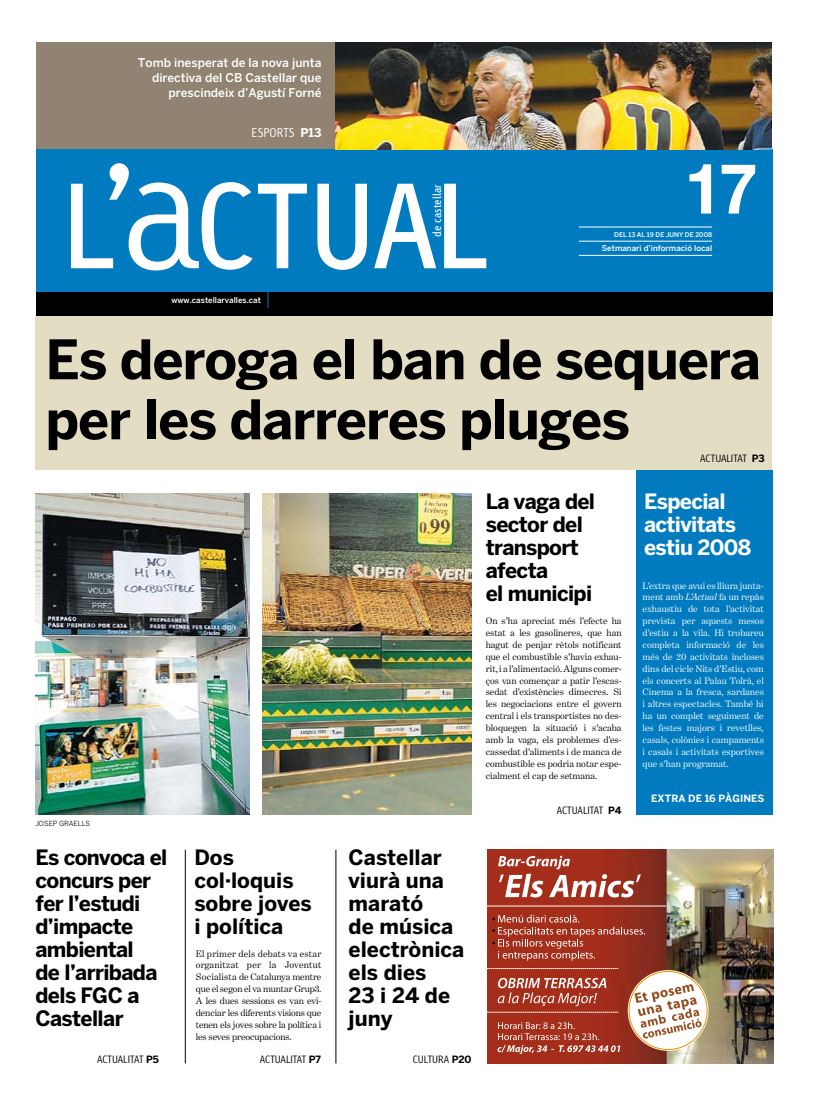
<style>
.page{position:relative;width:820px;height:1106px;background:#fff}
.page>*{position:absolute;margin:0;border:0;box-sizing:border-box;transform-origin:0 0}
.t1{font:75px "NH75";color:#fff}
.t2{font:700 54px/60px "Benton Sans";letter-spacing:-.02em;color:#000}
.t3{font:700 21px/23px "Benton Sans";letter-spacing:-.03em;color:#000}
.t4{font:700 21px/23px "Benton Sans";color:#000}
.t5{font:700 21px/23px "Benton Sans";letter-spacing:-.03em;color:#fff}
.t6{font:500 12px/15px "Benton Sans";color:#fff;text-align:right}
.t7{font:300 12px "Linotype Tetria";color:#fff}
.t8{font:11px "Linotype Tetria";color:#fff}
.t9{font:300 10px "Linotype Tetria";color:#000}
.t10{font:700 10px "Benton Sans";color:#fbfbfc}
.t11{font:9.6px/11.9px "Benton Modern One";letter-spacing:-.01em;color:#000;text-align:justify}
.t12{font:9.6px/11.9px "Benton Modern One";color:#fff;text-align:justify}
.t13{font:500 8px "Benton Sans";color:#fff}
.t14{font:7px "Benton Sans";color:#000}
.t15{font:500 6.5px "Benton Sans";color:#fff}
.s1{font-family:"Benton Sans";font-weight:700}
.s2{font-style:italic}
</style>
<div class="page">
<div style="left:635px;top:470px;width:137px;height:344px;background:#007bc0"></div>
<div style="left:35px;top:315px;width:736px;height:155px;background:#e3dec3"></div>
<div style="left:36px;top:43px;width:300px;height:106px;background:#908371"></div>
<div style="left:36px;top:292px;width:736px;height:23px;background:#000"></div>
<svg style="left:267px;top:292px;width:1px;height:16px"></svg>
<div style="left:36px;top:149px;width:736px;height:143px;background:#007bc0"></div>
<hr style="left:578px;top:227px;width:134px;height:1px;background:#fff">
<hr style="left:578px;top:241px;width:134px;height:1px;background:#fff">
<hr style="left:578px;top:255px;width:134px;height:1px;background:#fff">
<svg style="left:71px;top:163px;width:181px;height:107px"></svg>
<svg style="left:258px;top:184px;width:49px;height:84px"></svg>
<svg style="left:317px;top:184px;width:50px;height:86px"></svg>
<svg style="left:374px;top:184px;width:62px;height:84px"></svg>
<svg style="left:444px;top:184px;width:42px;height:84px"></svg>
<img style="left:335px;top:43px;width:436px;height:106px">
<img style="left:487px;top:849px;width:286px;height:214px">
<svg style="left:498px;top:855px;width:142px;height:42px"></svg>
<hr style="left:486px;top:905px;width:180px;height:1px;background:#fff">
<svg style="left:487px;top:968px;width:131px;height:1px"></svg>
<svg style="left:487px;top:977px;width:131px;height:35px;background:#b35242"></svg>
<svg style="left:497px;top:1021px;width:123px;height:33px;background:#b14d3d"></svg>
<svg style="left:492px;top:914px;width:152px;height:46px;background:#ac4737"></svg>
<svg style="left:627px;top:970px;width:81px;height:80px"></svg>
<div style="left:628px;top:971px;width:78px;height:78px;background:#fff;border-radius:50%"></div>
<div style="left:628px;top:971px;width:79px;height:79px;border:1px solid #f19000;border-radius:50%"></div>
<svg style="left:634px;top:984px;width:67px;height:54px"></svg>
<hr style="left:185px;top:849px;width:1px;height:214px;background:#000">
<img style="left:262px;top:493px;width:209px;height:321px">
<img style="left:35px;top:493px;width:214px;height:321px">
<hr style="left:335px;top:849px;width:1px;height:214px;background:#000">
<p class="t6" style="left:138px;top:55px;width:185px">Tomb inesperat de la nova junta directiva del CB Castellar que prescindeix d’Agustí Forné</p>
<p class="t7" style="left:251px;top:125px;width:71px">ESPORTS <span class="s1">P13</span></p>
<p class="t13" style="left:171px;top:296px;width:91px">www.castellarvalles.cat</p>
<p class="t8" style="left:430px;top:236px;width:54px;rotate:-90deg">de castellar</p>
<h1 class="t1" style="left:683px;top:138px;width:76px">17</h1>
<p class="t15" style="left:614px;top:230px;width:99px">DEL 13 AL 19 DE JUNY DE 2008</p>
<p class="t13" style="left:601px;top:243px;width:112px">Setmanari d’informació local</p>
<h2 class="t2" style="left:45px;top:329px;width:716px">Es deroga el ban de sequera per les darreres pluges</h2>
<p class="t9" style="left:700px;top:452px;width:66px">ACTUALITAT <span class="s1">P3</span></p>
<h3 class="t3" style="left:485px;top:490px;width:111px">La vaga del sector del transport afecta<br>el municipi</h3>
<h3 class="t5" style="left:643px;top:490px;width:108px">Especial activitats estiu 2008</h3>
<p class="t11" style="left:485px;top:615px;width:137px">On s’ha apreciat més l’efecte ha estat a les gasolineres, que han hagut de penjar rètols notificant que el combustible s’havia exhau&shy;rit, i a l’alimentació. Alguns comer&shy;ços van començar a patir l’escas&shy;sedat d’existències dimecres. Si les negociacions entre el govern central i els transportistes no des&shy;bloquegen la situació i s’acaba amb la vaga, els problemes d’es&shy;cassedat d’aliments i de manca de combustible es podria notar espe&shy;cialment el cap de setmana.</p>
<p class="t12" style="left:642px;top:579px;width:123px">L’extra que avui es lliura junta&shy;ment amb <span class="s2">L’Actual</span> fa un repàs exhaustiu de tota l’activitat prevista per aquests mesos d’estiu a la vila. Hi trobareu completa informació de les més de 20 activitats incloses dins del cicle Nits d’Estiu, com els concerts al Palau Tolrà, el Cinema a la fresca, sardanes i altres espectacles. També hi ha un complet seguiment de les festes majors i revetlles, casals, colònies i campaments i casals i activitats esportives que s’han programat.</p>
<p class="t14" style="left:35px;top:819px;width:56px">JOSEP GRAELLS</p>
<h3 class="t3" style="left:35px;top:846px;width:133px">Es convoca el concurs per fer l’estudi d’impacte ambiental<br>de l’arribada dels FGC a<br>Castellar</h3>
<h3 class="t4" style="left:348px;top:846px;width:117px">Castellar viurà una marató<br>de música electrònica els dies<br>23 i 24 de juny</h3>
<h3 class="t4" style="left:194px;top:845px;width:119px">Dos col·loquis sobre joves i política</h3>
<p class="t11" style="left:196px;top:947px;width:127px">El primer dels debats va estar organitzat per la Joventut Socialista de Catalunya mentre que el segon el va muntar Grup3.<br>A les dues sessions es van evi&shy;denciar les diferents visions que tenen els joves sobre la política i les seves preocupacions.</p>
<p class="t9" style="left:97px;top:1053px;width:63px">ACTUALITAT <span class="s1">P5</span></p>
<p class="t9" style="left:260px;top:1053px;width:63px">ACTUALITAT <span class="s1">P7</span></p>
<p class="t9" style="left:412px;top:1053px;width:60px">CULTURA <span class="s1">P20</span></p>
<p class="t9" style="left:556px;top:804px;width:66px">ACTUALITAT <span class="s1">P4</span></p>
<p class="t10" style="left:651px;top:792px;width:114px">EXTRA DE 16 PÀGINES</p>
</div>
